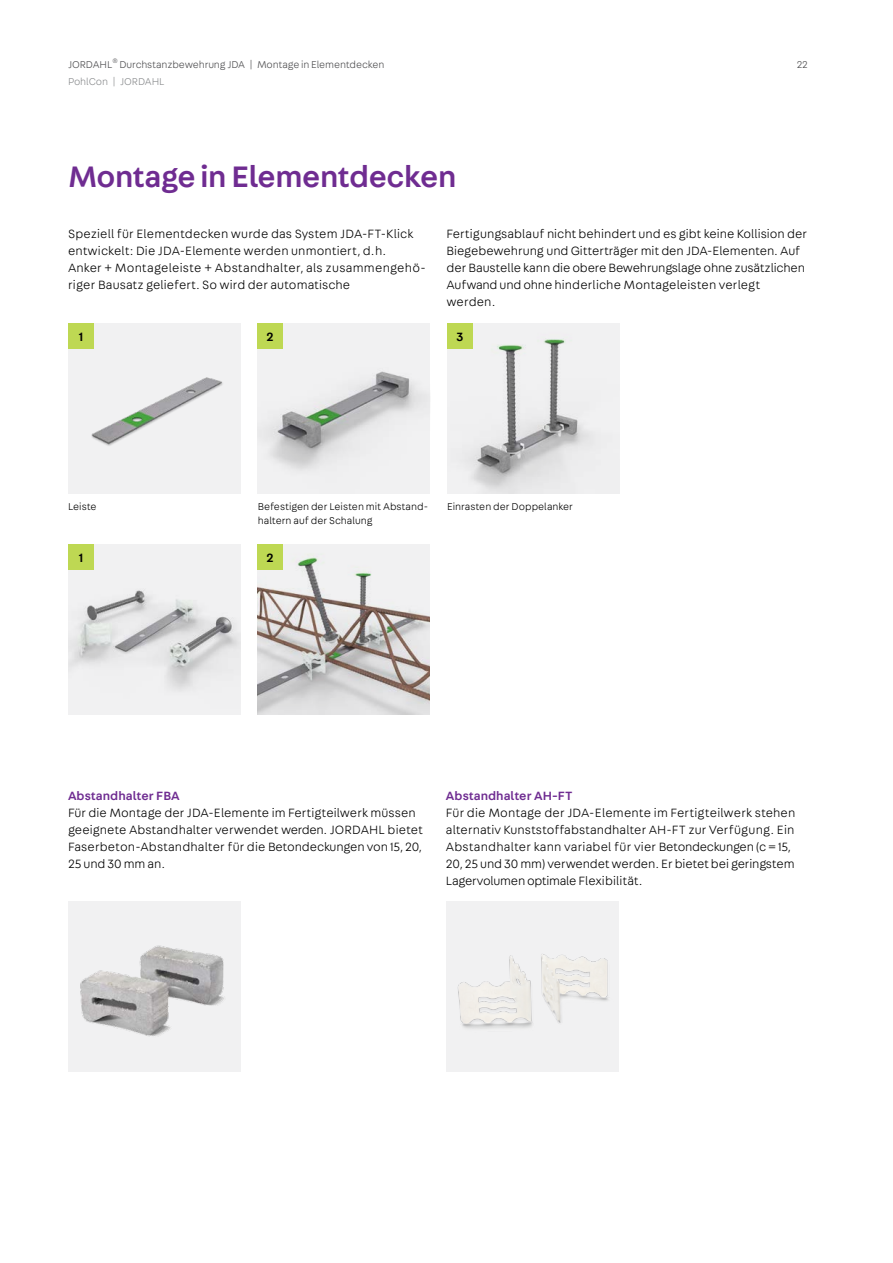
<style>
.page{position:relative;width:893px;height:1263px;background:#fff}
.page>*{position:absolute;margin:0;border:0;box-sizing:border-box;transform-origin:0 0}
.t1{font:500 31.5px "Fabriga";letter-spacing:-.01em;color:#6f2c91}
.t2{font:300 12.75px/17px "Fabriga";color:#000}
.t3{font:500 12.75px "Fabriga";letter-spacing:.005em;color:#6f2c91}
.t4{font:500 12.75px "Fabriga";color:#000}
.t5{font:300 10.5px/13.6px "Fabriga";color:#000}
.t6{font:300 10.5px "Fabriga";letter-spacing:-.01em;color:#4d4d4f}
.t7{font:300 10.5px "Fabriga";letter-spacing:-.01em;color:#8a8c8e}
</style>
<div class="page">
<div style="left:446px;top:901px;width:173px;height:171px;background:#f1f1f2"></div>
<img style="left:458px;top:954px;width:150px;height:75px">
<img style="left:68px;top:901px;width:172px;height:171px">
<img style="left:447px;top:323px;width:172px;height:170px">
<img style="left:69px;top:323px;width:172px;height:170px">
<img style="left:258px;top:323px;width:172px;height:170px">
<div style="left:68px;top:544px;width:172px;height:170px;background:#f1f1f2"></div>
<img style="left:68px;top:544px;width:172px;height:146px">
<img style="left:257px;top:544px;width:172px;height:170px">
<div style="left:69px;top:323px;width:25px;height:26px;background:#bed853"></div>
<div style="left:257px;top:323px;width:26px;height:26px;background:#bed853"></div>
<div style="left:69px;top:544px;width:25px;height:26px;background:#bed853"></div>
<div style="left:257px;top:544px;width:26px;height:26px;background:#bed853"></div>
<div style="left:447px;top:323px;width:26px;height:26px;background:#bed853"></div>
<p class="t6" style="left:68px;top:58px;width:318px">JORDAHL<sup>®</sup> Durchstanzbewehrung JDA | Montage in Elementdecken</p>
<p class="t7" style="left:68px;top:75px;width:98px">PohlCon | JORDAHL</p>
<h1 class="t1" style="left:68px;top:155px;width:390px">Montage in Elementdecken</h1>
<p class="t6" style="left:797px;top:58px;width:13px">22</p>
<p class="t2" style="left:68px;top:225px;width:359px">Speziell für Elementdecken wurde das System JDA-FT-Klick entwickelt: Die JDA-Elemente werden unmontiert, d. h.<br>Anker + Montageleiste + Abstandhalter, als zusammengehö&shy;riger Bausatz geliefert. So wird der automatische</p>
<p class="t4" style="left:79px;top:328px;width:6px">1</p>
<p class="t4" style="left:266px;top:328px;width:9px">2</p>
<p class="t2" style="left:446px;top:225px;width:362px">Fertigungsablauf nicht behindert und es gibt keine Kollision der Biegebewehrung und Gitterträger mit den JDA-Elementen. Auf der Baustelle kann die obere Bewehrungslage ohne zusätzlichen Aufwand und ohne hinderliche Montageleisten verlegt werden.</p>
<p class="t4" style="left:456px;top:328px;width:8px">3</p>
<p class="t5" style="left:68px;top:500px;width:30px">Leiste</p>
<p class="t5" style="left:447px;top:500px;width:128px">Einrasten der Doppelanker</p>
<p class="t5" style="left:258px;top:500px;width:172px">Befestigen der Leisten mit Abstand&shy;haltern auf der Schalung</p>
<p class="t4" style="left:79px;top:549px;width:6px">1</p>
<p class="t4" style="left:266px;top:549px;width:9px">2</p>
<p class="t3" style="left:68px;top:787px;width:113px">Abstandhalter FBA</p>
<p class="t2" style="left:68px;top:803px;width:356px">Für die Montage der JDA-Elemente im Fertigteilwerk müssen geeignete Abstandhalter verwendet werden. JORDAHL bietet Faserbeton-Abstandhalter für die Betondeckungen von 15, 20, 25 und 30 mm an.</p>
<p class="t3" style="left:446px;top:787px;width:128px">Abstandhalter AH-FT</p>
<p class="t2" style="left:446px;top:803px;width:351px">Für die Montage der JDA-Elemente im Fertigteilwerk stehen alternativ Kunststoffabstandhalter AH-FT zur Verfügung. Ein Abstandhalter kann variabel für vier Betondeckungen (c = 15, 20, 25 und 30 mm) verwendet werden. Er bietet bei geringstem Lagervolumen optimale Flexibilität.</p>
</div>
